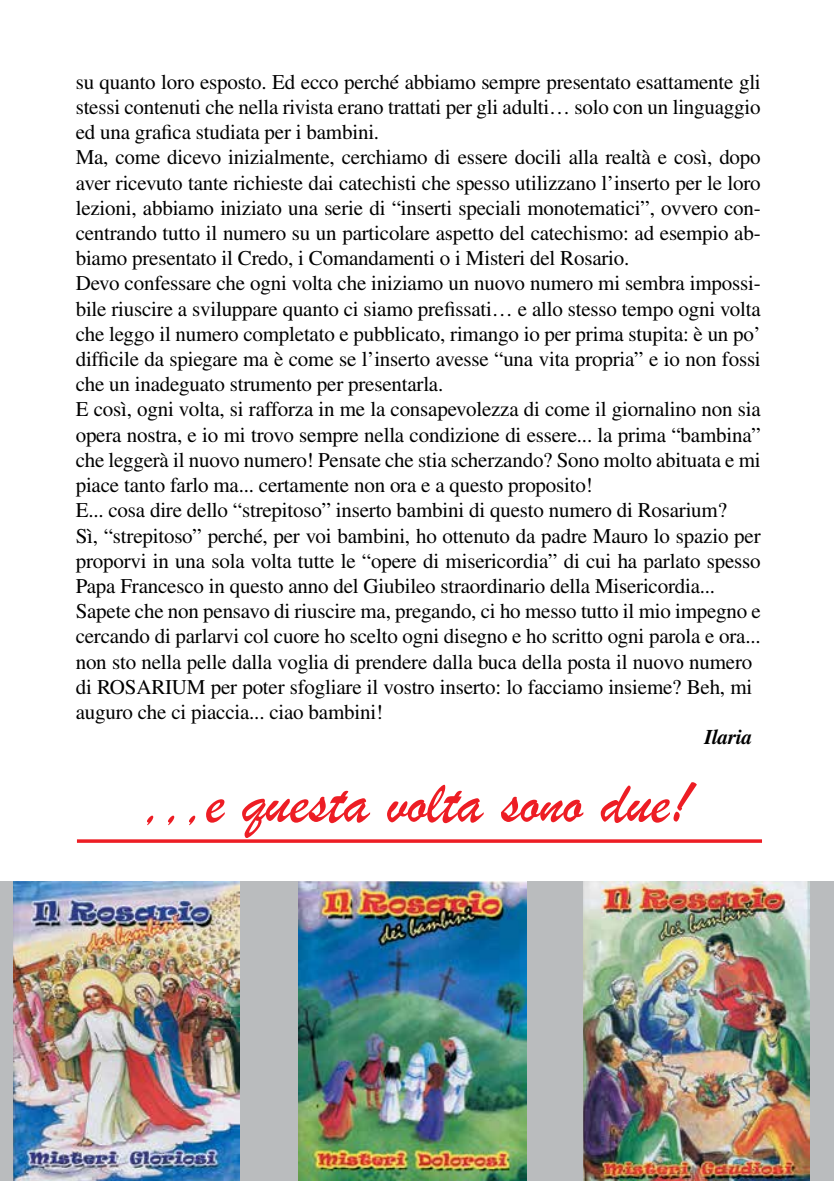
<style>
.page{position:relative;width:834px;height:1181px;background:#fff}
.page>*{position:absolute;margin:0;border:0;box-sizing:border-box;transform-origin:0 0}
.t1{font:63px "Brush Script";color:#ed1d24}
.t2{font:21px/25.2px "Times LT Std";letter-spacing:-.01em;color:#000}
.t3{font:italic 700 21px "Times LT Std";letter-spacing:-.01em;color:#000}
</style>
<div class="page">
<svg style="left:77px;top:839px;width:684px;height:4px;background:#ef383e"></svg>
<div style="left:0;top:881px;width:833px;height:300px;background:#babcbe"></div>
<img style="left:14px;top:881px;width:225px;height:300px">
<img style="left:298px;top:881px;width:228px;height:300px">
<img style="left:583px;top:881px;width:226px;height:300px">
<p class="t2" style="left:76px;top:69px;width:686px">su quanto loro esposto. Ed ecco perché abbiamo sempre presentato esattamente gli stessi contenuti che nella rivista erano trattati per gli adulti… solo con un linguaggio ed una grafica studiata per i bambini.<br>Ma, come dicevo inizialmente, cerchiamo di essere docili alla realtà e così, dopo aver ricevuto tante richieste dai catechisti che spesso utilizzano l’inserto per le loro lezioni, abbiamo iniziato una serie di “inserti speciali monotematici”, ovvero con&shy;centrando tutto il numero su un particolare aspetto del catechismo: ad esempio ab&shy;biamo presentato il Credo, i Comandamenti o i Misteri del Rosario.<br>Devo confessare che ogni volta che iniziamo un nuovo numero mi sembra impossi&shy;bile riuscire a sviluppare quanto ci siamo prefissati… e allo stesso tempo ogni volta che leggo il numero completato e pubblicato, rimango io per prima stupita: è un po’ difficile da spiegare ma è come se l’inserto avesse “una vita propria” e io non fossi che un inadeguato strumento per presentarla.<br>E così, ogni volta, si rafforza in me la consapevolezza di come il giornalino non sia opera nostra, e io mi trovo sempre nella condizione di essere... la prima “bambina” che leggerà il nuovo numero! Pensate che stia scherzando? Sono molto abituata e mi piace tanto farlo ma... certamente non ora e a questo proposito!<br>E... cosa dire dello “strepitoso” inserto bambini di questo numero di Rosarium?<br>Sì, “strepitoso” perché, per voi bambini, ho ottenuto da padre Mauro lo spazio per proporvi in una sola volta tutte le “opere di misericordia” di cui ha parlato spesso Papa Francesco in questo anno del Giubileo straordinario della Misericordia...<br>Sapete che non pensavo di riuscire ma, pregando, ci ho messo tutto il mio impegno e cercando di parlarvi col cuore ho scelto ogni disegno e ho scritto ogni parola e ora... non sto nella pelle dalla voglia di prendere dalla buca della posta il nuovo numero di ROSARIUM per poter sfogliare il vostro inserto: lo facciamo insieme? Beh, mi auguro che ci piaccia... ciao bambini!</p>
<p class="t3" style="left:704px;top:725px;width:49px">Ilaria</p>
<h1 class="t1" style="left:143px;top:764px;width:549px">,,,e questa volta sono due!</h1>
</div>
